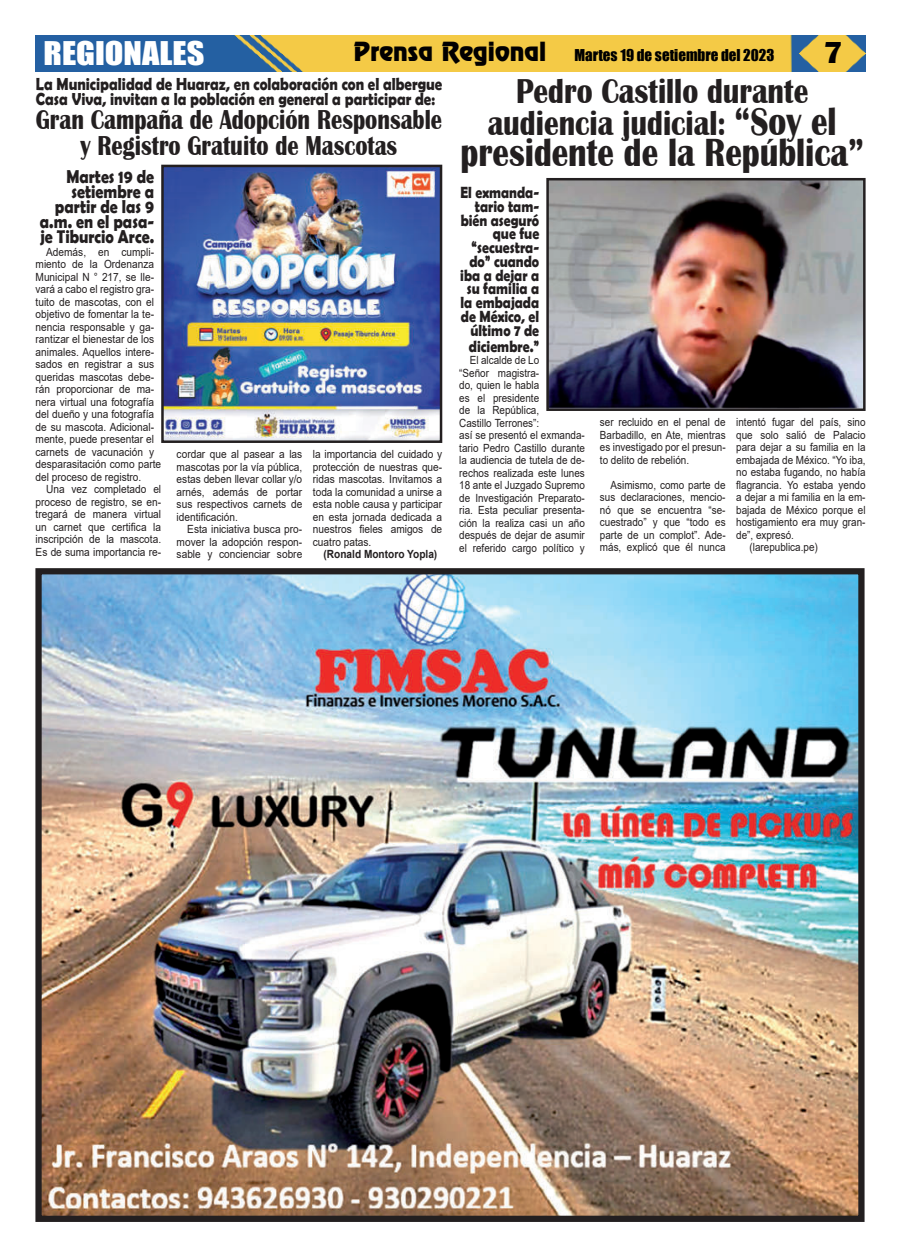
<style>
.page{position:relative;width:900px;height:1258px;background:#fff}
.page>*{position:absolute;margin:0;border:0;box-sizing:border-box;transform-origin:0 0}
.t1{font:700 40.38px "Britannic";color:#231f20;scale:.82 1}
.t2{font:700 35.5px/31.2px "Britannic";color:#231f20;text-align:center;scale:.83 1}
.t3{font:700 31.25px "Britannic";color:#020000}
.t4{font:30px "Impact";color:#fff;scale:1.14 1}
.t5{font:700 28.12px/26.2px "Britannic";color:#231f20;text-align:center;scale:.8 1}
.t6{font:700 18.75px/15px "Berlin Sans FB Demi";color:#231f20;text-align:right;scale:.85 1}
.t7{font:700 17.5px/15px "Berlin Sans FB Demi";color:#231f20;scale:.85 1}
.t8{font:700 16.25px/13.8px "Berlin Sans FB Demi";color:#231f20;text-align:right;scale:.85 1}
.t9{font:15px "Impact";color:#000}
.t10{font:11.25px/12.5px "Arial";color:#231f20;text-align:justify;scale:.9 1}
.t11{font:11.25px/12.5px "Arial";color:#231f20;text-align:justify;scale:.88 1}
.t12{font:700 11.25px "Arial";color:#231f20;scale:.9 1}
.s1{font-family:"Renfrew Normal";font-size:23.75px;color:#020000}
.s2{font-size:40.38px}
</style>
<div class="page">
<img style="left:35px;top:36px;width:831px;height:35px">
<img style="left:42px;top:575px;width:816px;height:640px">
<div style="left:35px;top:568px;width:830px;height:654px;border:6px solid #231f20"></div>
<img style="left:165px;top:169px;width:273px;height:270px">
<div style="left:161px;top:165px;width:281px;height:278px;border:3px solid #231f20"></div>
<img style="left:550px;top:182px;width:312px;height:225px">
<div style="left:546px;top:178px;width:320px;height:233px;border:3px solid #231f20"></div>
<h3 class="t4" style="left:44px;top:37px;width:143px">REGIONALES</h3>
<h3 class="t9" style="left:353px;top:47px;width:422px"><span class="s1">Prensa Regional</span> Martes 19 de setiembre del 2023</h3>
<h3 class="t3" style="left:824px;top:37px;width:21px">7</h3>
<h3 class="t7" style="left:36px;top:77px;width:480px">La Municipalidad de Huaraz, en colaboración con el albergue<br>Casa Viva, invitan a la población en general a participar de:</h3>
<h3 class="t5" style="left:36px;top:107px;width:509px">Gran Campaña de Adopción Responsable y Registro Gratuito de Mascotas</h3>
<h3 class="t6" style="left:40px;top:170px;width:136px">Martes 19 de setiembre a partir de las 9 a.m. en el pasa&shy;je Tiburcio Arce.</h3>
<p class="t10" style="left:36px;top:246px;width:141px;text-align:left;text-indent:11px">Además, en cumpli&shy;miento de la Ordenanza<br>Municipal N ° 217, se lle&shy;vará a cabo el registro gra&shy;tuito de mascotas, con el objetivo de fomentar la te&shy;nencia responsable y ga&shy;rantizar el bienestar de los animales. Aquellos intere&shy;sados en registrar a sus queridas mascotas debe&shy;rán proporcionar de ma&shy;nera virtual una fotografía del dueño y una fotografía de su mascota. Adicional&shy;mente, puede presentar el carnets de vacunación y desparasitación como parte del proceso de registro.</p>
<p class="t10" style="left:36px;top:484px;width:141px;text-indent:11px">Una vez completado el proceso de registro, se en&shy;tregará de manera virtual un carnet que certifica la inscripción de la mascota.<br>Es de suma importancia re-</p>
<p class="t10" style="left:313px;top:449px;width:145px">la importancia del cuidado y protección de nuestras que&shy;ridas mascotas. Invitamos a toda la comunidad a unirse a esta noble causa y participar en esta jornada dedicada a nuestros fieles amigos de cuatro patas.</p>
<p class="t12" style="left:324px;top:550px;width:128px">(Ronald Montoro Yopla)</p>
<p class="t10" style="left:177px;top:449px;width:141px">cordar que al pasear a las mascotas por la vía pública, estas deben llevar collar y/o arnés, además de portar sus respectivos carnets de identificación.</p>
<p class="t10" style="left:177px;top:524px;width:141px;text-indent:11px">Esta iniciativa busca pro&shy;mover la adopción respon&shy;sable y concienciar sobre</p>
<h2 class="t2" style="left:488px;top:76px;width:422px">Pedro Castillo durante audiencia judicial: <span class="s2">“Soy el</span></h2>
<h1 class="t1" style="left:461px;top:131px;width:493px">presidente de la República”</h1>
<h3 class="t8" style="left:460px;top:186px;width:94px">El exmanda&shy;tario tam&shy;bién aseguró que fue “secuestra&shy;do” cuando iba a dejar a su familia a la embajada de México, el último 7 de</h3>
<h3 class="t8" style="left:469px;top:340px;width:84px">diciembre.”</h3>
<p class="t11" style="left:459px;top:355px;width:144px;text-align:left;text-indent:11px">El alcalde de Lo<br>“Señor magistra-<br>do, quien le habla<br>es el presidente<br>de la República,<br>Castillo Terrones”:<br>así se presentó el exmanda&shy;tario Pedro Castillo durante la audiencia de tutela de de&shy;rechos realizada este lunes<br>18 ante el Juzgado Supremo de Investigación Preparato&shy;ria. Esta peculiar presenta&shy;ción la realiza casi un año después de dejar de asumir el referido cargo político y</p>
<p class="t11" style="left:736px;top:417px;width:149px">intentó fugar del país, sino</p>
<p class="t11" style="left:736px;top:429px;width:148px">que solo salió de Palacio</p>
<p class="t11" style="left:736px;top:442px;width:149px">para dejar a su familia en la</p>
<p class="t11" style="left:736px;top:454px;width:149px">embajada de México. “Yo iba,</p>
<p class="t11" style="left:736px;top:467px;width:149px">no estaba fugando, no había</p>
<p class="t11" style="left:736px;top:478px;width:149px">flagrancia. Yo estaba yendo</p>
<p class="t11" style="left:736px;top:492px;width:149px">a dejar a mi familia en la em-</p>
<p class="t11" style="left:736px;top:504px;width:149px">bajada de México porque el</p>
<p class="t11" style="left:736px;top:517px;width:148px">hostigamiento era muy gran-</p>
<p class="t11" style="left:736px;top:529px;width:67px">de”, expresó.</p>
<p class="t11" style="left:750px;top:542px;width:79px">(larepublica.pe)</p>
<p class="t11" style="left:600px;top:417px;width:144px">ser recluido en el penal de Barbadillo, en Ate, mientras es investigado por el presun&shy;to delito de rebelión.</p>
<p class="t11" style="left:600px;top:480px;width:144px;text-indent:11px">Asimismo, como parte de sus declaraciones, mencio&shy;nó que se encuentra “se&shy;cuestrado” y que “todo es parte de un complot”. Ade&shy;más, explicó que él nunca</p>
</div>
